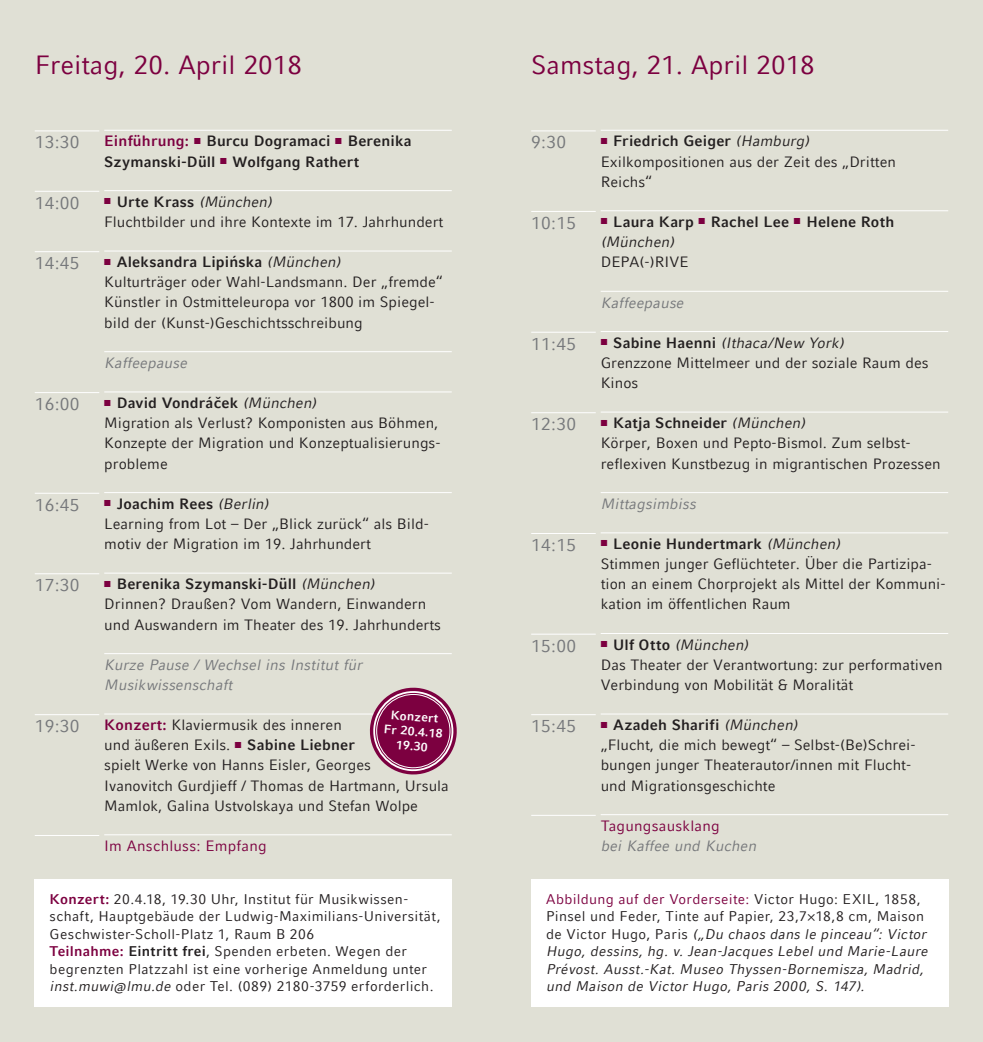
<style>
.page{position:relative;width:983px;height:1042px;background:#fff}
.page>*{position:absolute;margin:0;border:0;box-sizing:border-box;transform-origin:0 0}
.t1{font:26.25px "LMU Compatil Fact";color:#7c0040}
.t2{font:17.5px "LMU Compatil Fact";letter-spacing:.015em;color:#76787b}
.t3{font:14.88px/20.1px "LMU Compatil Fact";color:#231f20}
.t4{font:14.88px/20.1px "LMU Compatil Fact Obl";letter-spacing:.01em;color:#76787b}
.t5{font:700 14.88px/20.1px "LMU Compatil Fact";letter-spacing:.01em;color:#231f20}
.t6{font:14.88px "LMU Compatil Fact Obl";letter-spacing:.01em;color:#231f20}
.t7{font:14.88px "LMU Compatil Fact";letter-spacing:.015em;color:#7c0040}
.t8{font:14px/17.5px "LMU Compatil Fact";letter-spacing:.025em;color:#231f20}
.t9{font:14px/17.5px "LMU Compatil Fact Obl";letter-spacing:.02em;color:#231f20}
.t10{font:700 12.25px/14.7px "LMU Compatil Fact";color:#fff;text-align:center}
.s1{color:#7c0040}
.s2{font-weight:700}
.s3{font-family:"LMU Compatil Fact Obl"}
.s4{font-family:"Compatil Fact LT Com";font-weight:700}
.s5{font-weight:700;color:#7c0040}
.s6{font-family:"LMU Compatil Fact";font-weight:700}
.s7{font-family:"LMU Compatil Fact"}
</style>
<div class="page">
<div style="left:0;top:0;width:982px;height:1042px;background:#e0e0d5"></div>
<hr style="left:600px;top:130px;width:347px;height:1px;background:#fff">
<hr style="left:600px;top:210px;width:347px;height:1px;background:#fff">
<hr style="left:600px;top:291px;width:347px;height:1px;background:#fff">
<hr style="left:600px;top:331px;width:347px;height:1px;background:#fff">
<hr style="left:600px;top:412px;width:347px;height:1px;background:#fff">
<hr style="left:600px;top:492px;width:347px;height:1px;background:#fff">
<hr style="left:600px;top:532px;width:347px;height:1px;background:#fff">
<hr style="left:600px;top:633px;width:347px;height:1px;background:#fff">
<hr style="left:600px;top:713px;width:347px;height:1px;background:#fff">
<hr style="left:600px;top:814px;width:347px;height:1px;background:#fff">
<hr style="left:531px;top:130px;width:64px;height:1px;background:#fff">
<hr style="left:531px;top:211px;width:64px;height:1px;background:#fff">
<hr style="left:531px;top:332px;width:64px;height:1px;background:#fff">
<hr style="left:531px;top:412px;width:64px;height:1px;background:#fff">
<hr style="left:531px;top:533px;width:64px;height:1px;background:#fff">
<hr style="left:531px;top:634px;width:64px;height:1px;background:#fff">
<hr style="left:531px;top:714px;width:64px;height:1px;background:#fff">
<hr style="left:531px;top:815px;width:64px;height:1px;background:#fff">
<hr style="left:104px;top:130px;width:347px;height:1px;background:#fff">
<hr style="left:104px;top:190px;width:347px;height:1px;background:#fff">
<hr style="left:104px;top:251px;width:347px;height:1px;background:#fff">
<hr style="left:104px;top:351px;width:347px;height:1px;background:#fff">
<hr style="left:104px;top:391px;width:347px;height:1px;background:#fff">
<hr style="left:104px;top:492px;width:347px;height:1px;background:#fff">
<hr style="left:104px;top:573px;width:347px;height:1px;background:#fff">
<hr style="left:104px;top:653px;width:347px;height:1px;background:#fff">
<hr style="left:104px;top:713px;width:347px;height:1px;background:#fff">
<hr style="left:104px;top:834px;width:347px;height:1px;background:#fff">
<hr style="left:35px;top:130px;width:64px;height:1px;background:#fff">
<hr style="left:35px;top:191px;width:64px;height:1px;background:#fff">
<hr style="left:35px;top:251px;width:64px;height:1px;background:#fff">
<hr style="left:35px;top:392px;width:64px;height:1px;background:#fff">
<hr style="left:35px;top:493px;width:64px;height:1px;background:#fff">
<hr style="left:35px;top:573px;width:64px;height:1px;background:#fff">
<hr style="left:35px;top:714px;width:64px;height:1px;background:#fff">
<hr style="left:35px;top:835px;width:64px;height:1px;background:#fff">
<div style="left:531px;top:879px;width:416px;height:128px;background:#fff"></div>
<div style="left:35px;top:879px;width:416px;height:128px;background:#fff"></div>
<svg style="left:368px;top:687px;width:89px;height:88px"></svg>
<h1 class="t1" style="left:35px;top:50px;width:269px">Freitag, 20. April 2018</h1>
<p class="t2" style="left:35px;top:132px;width:46px">13:30</p>
<p class="t2" style="left:35px;top:193px;width:46px">14:00</p>
<p class="t2" style="left:35px;top:253px;width:46px">14:45</p>
<p class="t2" style="left:35px;top:394px;width:46px">16:00</p>
<p class="t2" style="left:35px;top:494px;width:46px">16:45</p>
<p class="t2" style="left:35px;top:575px;width:46px">17:30</p>
<p class="t2" style="left:35px;top:716px;width:46px">19:30</p>
<p class="t5" style="left:104px;top:131px;width:309px"><span class="s1">Einführung:</span> <sup>■</sup> Burcu Dogramaci <sup>■</sup> Berenika<br>Szymanski-Düll <sup>■</sup> Wolfgang Rathert</p>
<p class="t3" style="left:104px;top:191px;width:340px"><sup>■</sup> <span class="s2">Urte Krass</span> <span class="s3">(München)<br></span>Fluchtbilder und ihre Kontexte im 17. Jahrhundert</p>
<p class="t3" style="left:104px;top:252px;width:340px"><sup>■</sup> <span class="s2">Aleksandra Lipi</span><span class="s4">ń</span><span class="s2">ska</span> <span class="s3">(München)<br></span>Kulturträger oder Wahl-Landsmann. Der „fremde“ Künstler in Ostmitteleuropa vor 1800 im Spiegel&shy;bild der (Kunst-)Geschichtsschreibung</p>
<p class="t4" style="left:104px;top:353px;width:84px">Kaffeepause</p>
<p class="t3" style="left:104px;top:393px;width:338px"><sup>■</sup> <span class="s2">David Vondrá</span><span class="s4">č</span><span class="s2">ek</span> <span class="s3">(München)<br></span>Migration als Verlust? Komponisten aus Böhmen, Konzepte der Migration und Konzeptualisierungs&shy;probleme</p>
<p class="t3" style="left:104px;top:493px;width:324px"><sup>■</sup> <span class="s2">Joachim Rees</span> <span class="s3">(Berlin)<br></span>Learning from Lot – Der „Blick zurück“ als Bild&shy;motiv der Migration im 19. Jahrhundert</p>
<p class="t3" style="left:104px;top:574px;width:338px"><sup>■</sup> <span class="s2">Berenika Szymanski-Düll</span> <span class="s3">(München)<br></span>Drinnen? Draußen? Vom Wandern, Einwandern und Auswandern im Theater des 19. Jahrhunderts</p>
<p class="t4" style="left:104px;top:654px;width:259px">Kurze Pause / Wechsel ins Institut für<br>Musikwissenschaft</p>
<p class="t3" style="left:104px;top:715px;width:346px"><span class="s5">Konzert:</span> Klaviermusik des inneren<br>und äußeren Exils. <sup>■</sup> <span class="s2">Sabine Liebner<br></span>spielt Werke von Hanns Eisler, Georges<br>Ivanovitch Gurdjieff / Thomas de Hartmann, Ursula Mamlok, Galina Ustvolskaya und Stefan Wolpe</p>
<p class="t7" style="left:104px;top:837px;width:164px">Im Anschluss: Empfang</p>
<p class="t10" style="left:385px;top:706px;width:61px;rotate:5deg">Konzert<br>Fr 20.4.18<br>19.30</p>
<p class="t8" style="left:50px;top:890px;width:392px"><span class="s5">Konzert:</span> 20.4.18, 19.30 Uhr, Institut für Musikwissen&shy;schaft, Hauptgebäude der Ludwig-Maximilians-Universität, Geschwister-Scholl-Platz 1, Raum B 206<br><span class="s5">Teilnahme:</span> <span class="s2">Eintritt frei</span>, Spenden erbeten. Wegen der begrenzten Platzzahl ist eine vorherige Anmeldung unter <span class="s3">inst.muwi@lmu.de</span> oder Tel. (089) 2180-3759 erforderlich.</p>
<h1 class="t1" style="left:531px;top:50px;width:285px">Samstag, 21. April 2018</h1>
<p class="t2" style="left:531px;top:132px;width:36px">9:30</p>
<p class="t2" style="left:531px;top:213px;width:46px">10:15</p>
<p class="t2" style="left:531px;top:333px;width:46px">11:45</p>
<p class="t2" style="left:531px;top:414px;width:46px">12:30</p>
<p class="t2" style="left:531px;top:535px;width:46px">14:15</p>
<p class="t2" style="left:531px;top:635px;width:46px">15:00</p>
<p class="t2" style="left:531px;top:716px;width:46px">15:45</p>
<p class="t3" style="left:600px;top:131px;width:297px"><sup>■</sup> <span class="s2">Friedrich Geiger</span> <span class="s3">(Hamburg)<br></span>Exilkompositionen aus der Zeit des „Dritten<br>Reichs“</p>
<p class="t5" style="left:600px;top:212px;width:295px"><sup>■</sup> Laura Karp <sup>■</sup> Rachel Lee <sup>■</sup> Helene Roth</p>
<p class="t6" style="left:600px;top:233px;width:75px">(München)</p>
<p class="t3" style="left:600px;top:252px;width:89px">DEPA(-)RIVE</p>
<p class="t4" style="left:600px;top:292px;width:84px">Kaffeepause</p>
<p class="t6" style="left:600px;top:334px;width:245px"><sup>■</sup> <span class="s6">Sabine Haenni</span> (Ithaca/New York)</p>
<p class="t3" style="left:600px;top:352px;width:329px">Grenzzone Mittelmeer und der soziale Raum des<br>Kinos</p>
<p class="t3" style="left:600px;top:413px;width:341px"><sup>■</sup> <span class="s2">Katja Schneider</span> <span class="s3">(München)<br></span>Körper, Boxen und Pepto-Bismol. Zum selbst&shy;reflexiven Kunstbezug in migrantischen Prozessen</p>
<p class="t4" style="left:600px;top:493px;width:97px">Mittagsimbiss</p>
<p class="t3" style="left:600px;top:534px;width:346px"><sup>■</sup> <span class="s2">Leonie Hundertmark</span> <span class="s3">(München)<br></span>Stimmen junger Geflüchteter. Über die Partizipa&shy;tion an einem Chorprojekt als Mittel der Kommuni&shy;kation im öffentlichen Raum</p>
<p class="t6" style="left:600px;top:636px;width:149px"><sup>■</sup> <span class="s6">Ulf Otto</span> (München)</p>
<p class="t3" style="left:600px;top:654px;width:343px">Das Theater der Verantwortung: zur performativen<br>Verbindung von Mobilität &amp; Moralität</p>
<p class="t3" style="left:600px;top:715px;width:315px"><sup>■</sup> <span class="s2">Azadeh Sharifi</span> <span class="s3">(München)<br></span>„Flucht, die mich bewegt“ – Selbst-(Be)Schrei&shy;bungen junger Theaterautor/innen mit Flucht&shy;und Migrationsgeschichte</p>
<p class="t7" style="left:600px;top:817px;width:120px">Tagungsausklang</p>
<p class="t4" style="left:600px;top:836px;width:157px">bei Kaffee und Kuchen</p>
<p class="t8" style="left:546px;top:890px;width:379px"><span class="s1">Abbildung auf der Vorderseite:</span> Victor Hugo: EXIL, 1858,<br>Pinsel und Feder, Tinte auf Papier, 23,7×18,8 cm, Maison</p>
<p class="t9" style="left:546px;top:925px;width:383px"><span class="s7">de Victor Hugo, Paris</span> („Du chaos dans le pinceau“: Victor Hugo, dessins, hg. v. Jean-Jacques Lebel und Marie-Laure Prévost. Ausst.-Kat. Museo Thyssen-Bornemisza, Madrid, und Maison de Victor Hugo, Paris 2000, S. 147).</p>
</div>
